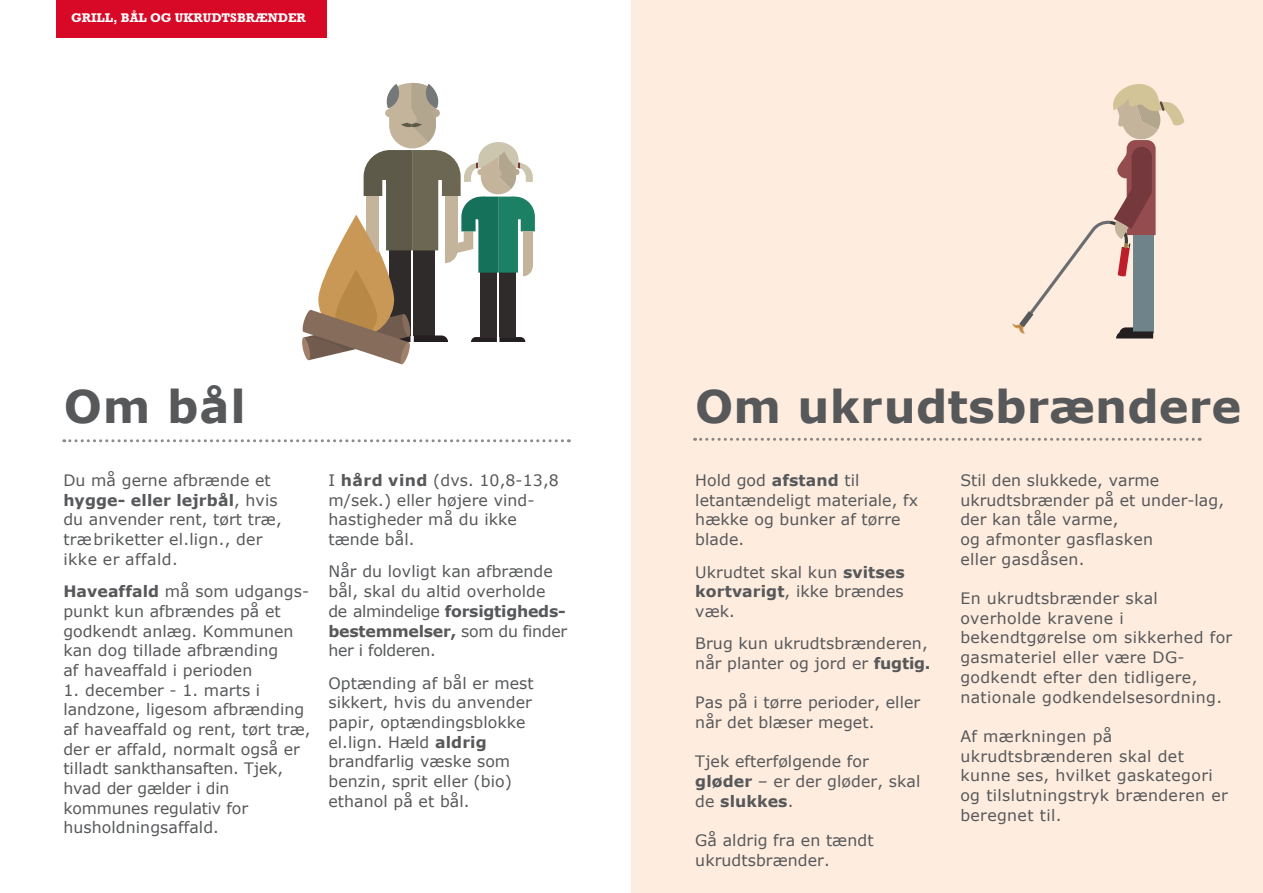
<style>
.page{position:relative;width:1263px;height:893px;background:#fff}
.page>*{position:absolute;margin:0;border:0;box-sizing:border-box;transform-origin:0 0}
.t1{font:700 45px "Verdana";letter-spacing:.005em;color:#57585a}
.t2{font:15.75px/19.6px "Verdana";letter-spacing:.005em;color:#57585a}
.t3{font:15.75px/19.6px "Verdana";letter-spacing:.025em;color:#57585a}
.t4{font:700 12.75px "Rockwell Std";color:#fff}
.s1{font-weight:700}
</style>
<div class="page">
<div style="left:631px;top:0;width:632px;height:893px;background:#feecdf"></div>
<svg style="left:302px;top:83px;width:233px;height:282px"></svg>
<svg style="left:1012px;top:84px;width:172px;height:254px"></svg>
<svg style="left:64px;top:439px;width:505px;height:3px"></svg>
<svg style="left:695px;top:438px;width:505px;height:3px"></svg>
<div style="left:57px;top:0;width:269px;height:38px;background:#d70926"></div>
<p class="t4" style="left:71px;top:10px;width:236px">GRILL, BÅL OG UKRUDTSBRÆNDER</p>
<h1 class="t1" style="left:64px;top:374px;width:184px">Om bål</h1>
<h1 class="t1" style="left:695px;top:374px;width:548px">Om ukrudtsbrændere</h1>
<p class="t2" style="left:63px;top:470px;width:220px">Du må gerne afbrænde et <span class="s1">hygge- eller lejrbål</span>, hvis du anvender rent, tørt træ, træbriketter el.lign., der ikke er affald.</p>
<p class="t2" style="left:63px;top:581px;width:247px"><span class="s1">Haveaffald</span> må som udgangs&shy;punkt kun afbrændes på et godkendt anlæg. Kommunen kan dog tillade afbrænding<br>af haveaffald i perioden</p>
<p class="t2" style="left:63px;top:680px;width:249px">1. december - 1. marts i landzone, ligesom afbrænding af haveaffald og rent, tørt træ, der er affald, normalt også er tilladt sankthansaften. Tjek, hvad der gælder i din kommunes regulativ for husholdningsaffald.</p>
<p class="t2" style="left:328px;top:470px;width:232px">I <span class="s1">hård vind</span> (dvs. 10,8-13,8 m/sek.) eller højere vind&shy;hastigheder må du ikke tænde bål.</p>
<p class="t2" style="left:328px;top:562px;width:240px">Når du lovligt kan afbrænde bål, skal du altid overholde de almindelige <span class="s1">forsigtigheds&shy;bestemmelser,</span> som du finder her i folderen.</p>
<p class="t2" style="left:328px;top:673px;width:207px">Optænding af bål er mest sikkert, hvis du anvender papir, optændingsblokke el.lign. Hæld <span class="s1">aldrig </span>brandfarlig væske som benzin, sprit eller (bio) ethanol på et bål.</p>
<p class="t2" style="left:695px;top:470px;width:224px">Hold god <span class="s1">afstand</span> til letantændeligt materiale, fx hække og bunker af tørre blade.</p>
<p class="t2" style="left:695px;top:562px;width:211px;text-align:justify">Ukrudtet skal kun <span class="s1">svitses kortvarigt</span>, ikke brændes væk.</p>
<p class="t2" style="left:695px;top:634px;width:237px">Brug kun ukrudtsbrænderen, når planter og jord er <span class="s1">fugtig.</span></p>
<p class="t2" style="left:695px;top:693px;width:226px">Pas på i tørre perioder, eller når det blæser meget.</p>
<p class="t2" style="left:695px;top:752px;width:227px">Tjek efterfølgende for <span class="s1">gløder</span> – er der gløder, skal de <span class="s1">slukkes</span>.</p>
<p class="t2" style="left:695px;top:830px;width:180px">Gå aldrig fra en tændt ukrudtsbrænder.</p>
<p class="t2" style="left:960px;top:470px;width:265px">Stil den slukkede, varme ukrudtsbrænder på et under-lag, der kan tåle varme,<br>og afmonter gasflasken<br>eller gasdåsen.</p>
<p class="t3" style="left:960px;top:588px;width:273px">En ukrudtsbrænder skal overholde kravene i bekendtgørelse om sikkerhed for gasmateriel eller være DG&shy;godkendt efter den tidligere, nationale godkendelsesordning.</p>
<p class="t3" style="left:960px;top:726px;width:269px">Af mærkningen på ukrudtsbrænderen skal det kunne ses, hvilket gaskategori og tilslutningstryk brænderen er beregnet til.</p>
</div>
